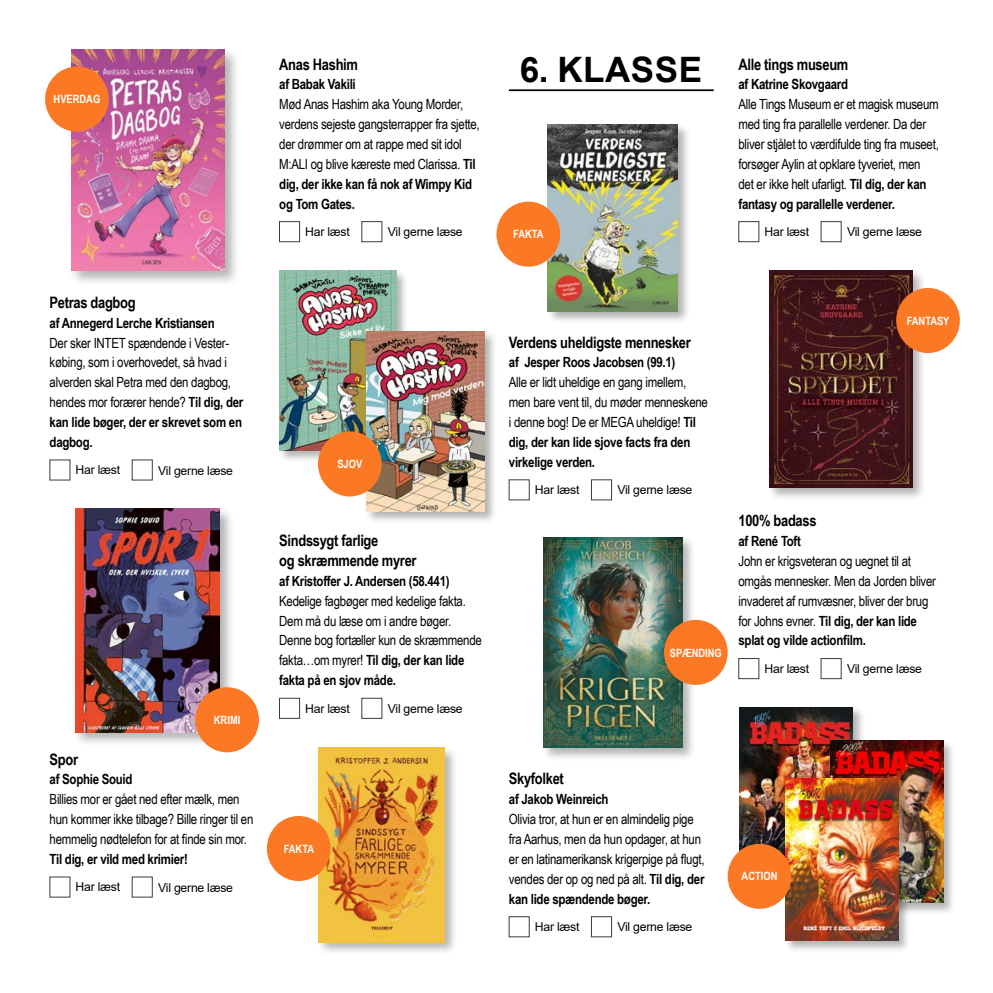
<style>
.page{position:relative;width:993px;height:993px;background:#fff}
.page>*{position:absolute;margin:0;border:0;box-sizing:border-box;transform-origin:0 0}
.id298{font:700 35px "Arial";letter-spacing:.015em;color:#000}
.id289{font:700 15.75px/19.8px "Arial Narrow";letter-spacing:-.02em;color:#000}
.id292{font:14px/19.8px "Arial Narrow";letter-spacing:-.02em;color:#000}
.id291{font:700 14px "Arial Narrow";letter-spacing:-.02em;color:#000}
.t1{font:12.25px "Arial";letter-spacing:-.02em;color:#000}
.t2{font:700 11.38px "Arial Narrow";color:#fff}
.s1{font-weight:700}
</style>
<div class="page">
<div style="left:316px;top:745px;width:142px;height:210px;background:#000;opacity:.3"></div>
<img style="left:318px;top:747px;width:126px;height:194px">
<div style="left:267px;top:815px;width:63px;height:65px;background:#fb7925;border-radius:50%"></div>
<div style="left:546px;top:123px;width:144px;height:200px;background:#000;opacity:.3"></div>
<img style="left:547px;top:125px;width:130px;height:186px">
<div style="left:496px;top:201px;width:64px;height:65px;background:#fb7925;border-radius:50%"></div>
<div style="left:541px;top:535px;width:154px;height:226px;background:#000;opacity:.3"></div>
<img style="left:543px;top:537px;width:139px;height:210px">
<div style="left:663px;top:619px;width:64px;height:65px;background:#fb7925;border-radius:50%"></div>
<div style="left:767px;top:269px;width:159px;height:232px;background:#000;opacity:.3"></div>
<img style="left:769px;top:270px;width:143px;height:217px">
<div style="left:895px;top:288px;width:64px;height:65px;background:#fb7925;border-radius:50%"></div>
<div style="left:738px;top:705px;width:126px;height:176px;background:#000;opacity:.3"></div>
<img style="left:739px;top:707px;width:113px;height:146px">
<div style="left:828px;top:739px;width:127px;height:176px;background:#000;opacity:.3"></div>
<img style="left:829px;top:740px;width:114px;height:162px">
<div style="left:783px;top:777px;width:127px;height:175px;background:#000;opacity:.3"></div>
<img style="left:785px;top:778px;width:113px;height:162px">
<div style="left:727px;top:843px;width:64px;height:65px;background:#fb7925;border-radius:50%"></div>
<div style="left:278px;top:269px;width:130px;height:194px;background:#000;opacity:.3"></div>
<img style="left:279px;top:270px;width:117px;height:180px">
<div style="left:365px;top:330px;width:132px;height:193px;background:#000;opacity:.3"></div>
<img style="left:366px;top:331px;width:119px;height:180px">
<div style="left:69px;top:46px;width:171px;height:241px;background:#000;opacity:.3"></div>
<img style="left:72px;top:49px;width:152px;height:221px">
<div style="left:45px;top:67px;width:64px;height:65px;background:#fb7925;border-radius:50%"></div>
<div style="left:73px;top:506px;width:162px;height:240px;background:#000;opacity:.3"></div>
<img style="left:75px;top:508px;width:145px;height:224px">
<div style="left:195px;top:687px;width:64px;height:65px;background:#fb7925;border-radius:50%"></div>
<div style="left:279px;top:221px;width:21px;height:21px;background:#fff;border:1px solid #3c3c3b"></div>
<div style="left:361px;top:221px;width:21px;height:21px;background:#fff;border:1px solid #3c3c3b"></div>
<div style="left:279px;top:697px;width:21px;height:21px;background:#fff;border:1px solid #3c3c3b"></div>
<hr style="left:508px;top:89px;width:205px;height:2px;background:#000">
<div style="left:508px;top:479px;width:21px;height:21px;background:#fff;border:1px solid #3c3c3b"></div>
<div style="left:591px;top:479px;width:20px;height:21px;background:#fff;border:1px solid #3c3c3b"></div>
<div style="left:591px;top:916px;width:20px;height:20px;background:#fff;border:1px solid #3c3c3b"></div>
<div style="left:738px;top:221px;width:20px;height:21px;background:#fff;border:1px solid #3c3c3b"></div>
<div style="left:820px;top:221px;width:21px;height:21px;background:#fff;border:1px solid #3c3c3b"></div>
<div style="left:738px;top:658px;width:20px;height:20px;background:#fff;border:1px solid #3c3c3b"></div>
<div style="left:318px;top:431px;width:63px;height:65px;background:#fb7925;border-radius:50%"></div>
<p class="t2" style="left:54px;top:91px;width:48px">HVERDAG</p>
<h2 class="id289" style="left:50px;top:291px;width:87px">Petras dagbog</h2>
<h2 class="id291" style="left:50px;top:312px;width:166px">af Annegerd Lerche Kristiansen</h2>
<p class="id292" style="left:50px;top:332px;width:195px">Der sker INTET spændende i Vester&shy;købing, som i overhovedet, så hvad i alverden skal Petra med den dagbog, hendes mor forærer hende? <span class="s1">Til dig, der kan lide bøger, der er skrevet som en dagbog.</span></p>
<p class="t1" style="left:76px;top:461px;width:46px">Har læst</p>
<p class="t1" style="left:158px;top:461px;width:76px">Vil gerne læse</p>
<p class="t2" style="left:214px;top:711px;width:28px">KRIMI</p>
<h2 class="id289" style="left:50px;top:748px;width:30px">Spor</h2>
<h2 class="id291" style="left:50px;top:768px;width:84px">af Sophie Souid</h2>
<p class="id292" style="left:50px;top:788px;width:205px">Billies mor er gået ned efter mælk, men hun kommer ikke tilbage? Bille ringer til en hemmelig nødtelefon for at finde sin mor.<br><span class="s1">Til dig, er vild med krimier!</span></p>
<p class="t1" style="left:76px;top:878px;width:46px">Har læst</p>
<p class="t1" style="left:158px;top:878px;width:76px">Vil gerne læse</p>
<h2 class="id289" style="left:279px;top:53px;width:80px">Anas Hashim</h2>
<h2 class="id291" style="left:279px;top:74px;width:78px">af Babak Vakili</h2>
<p class="id292" style="left:279px;top:94px;width:202px">Mød Anas Hashim aka Young Morder, verdens sejeste gangsterrapper fra sjette, der drømmer om at rappe med sit idol M:ALI og blive kæreste med Clarissa. <span class="s1">Til dig, der ikke kan få nok af Wimpy Kid og Tom Gates.</span></p>
<p class="t1" style="left:305px;top:223px;width:46px">Har læst</p>
<p class="t1" style="left:387px;top:223px;width:76px">Vil gerne læse</p>
<p class="t2" style="left:337px;top:455px;width:26px">SJOV</p>
<h2 class="id289" style="left:279px;top:529px;width:139px">Sindssygt farlige<br>og skræmmende myrer</h2>
<h2 class="id291" style="left:279px;top:570px;width:172px">af Kristoffer J. Andersen (58.441)</h2>
<p class="id292" style="left:279px;top:590px;width:204px">Kedelige fagbøger med kedelige fakta.<br>Dem må du læse om i andre bøger.<br>Denne bog fortæller kun de skræmmende fakta…om myrer! <span class="s1">Til dig, der kan lide fakta på en sjov måde.</span></p>
<p class="t1" style="left:305px;top:699px;width:46px">Har læst</p>
<p class="t1" style="left:387px;top:700px;width:76px">Vil gerne læse</p>
<p class="t2" style="left:283px;top:839px;width:32px">FAKTA</p>
<h1 class="id298" style="left:519px;top:45px;width:184px">6. KLASSE</h1>
<p class="t2" style="left:513px;top:225px;width:32px">FAKTA</p>
<h2 class="id289" style="left:738px;top:53px;width:111px">Alle tings museum</h2>
<h2 class="id291" style="left:738px;top:74px;width:111px">af Katrine Skovgaard</h2>
<p class="id292" style="left:738px;top:94px;width:202px">Alle Tings Museum er et magisk museum med ting fra parallelle verdener. Da der bliver stjålet to værdifulde ting fra museet, forsøger Aylin at opklare tyveriet, men det er ikke helt ufarligt. <span class="s1">Til dig, der kan fantasy og parallelle verdener.</span></p>
<p class="t1" style="left:764px;top:223px;width:46px">Har læst</p>
<p class="t1" style="left:846px;top:223px;width:76px">Vil gerne læse</p>
<h2 class="id289" style="left:508px;top:331px;width:183px">Verdens uheldigste mennesker</h2>
<h2 class="id291" style="left:508px;top:352px;width:168px">af Jesper Roos Jacobsen (99.1)</h2>
<p class="id292" style="left:508px;top:372px;width:200px">Alle er lidt uheldige en gang imellem, men bare vent til, du møder menneskene i denne bog! De er MEGA uheldige! <span class="s1">Til dig, der kan lide sjove facts fra den virkelige verden.</span></p>
<p class="t1" style="left:534px;top:481px;width:46px">Har læst</p>
<p class="t1" style="left:617px;top:481px;width:76px">Vil gerne læse</p>
<p class="t2" style="left:669px;top:643px;width:53px">SPÆNDING</p>
<p class="t2" style="left:906px;top:312px;width:44px">FANTASY</p>
<h2 class="id289" style="left:738px;top:510px;width:79px">100% badass</h2>
<h2 class="id291" style="left:738px;top:530px;width:64px">af René Toft</h2>
<p class="id292" style="left:738px;top:550px;width:199px">John er krigsveteran og uegnet til at omgås mennesker. Men da Jorden bliver invaderet af rumvæsner, bliver der brug for Johns evner. <span class="s1">Til dig, der kan lide splat og vilde actionfilm.</span></p>
<p class="t1" style="left:764px;top:659px;width:46px">Har læst</p>
<p class="t1" style="left:846px;top:660px;width:76px">Vil gerne læse</p>
<h2 class="id289" style="left:508px;top:768px;width:56px">Skyfolket</h2>
<h2 class="id291" style="left:508px;top:788px;width:101px">af Jakob Weinreich</h2>
<p class="id292" style="left:508px;top:808px;width:197px">Olivia tror, at hun er en almindelig pige fra Aarhus, men da hun opdager, at hun er en latinamerikansk krigerpige på flugt, vendes der op og ned på alt. <span class="s1">Til dig, der kan lide spændende bøger.</span></p>
<p class="t1" style="left:534px;top:917px;width:46px">Har læst</p>
<p class="t1" style="left:617px;top:918px;width:76px">Vil gerne læse</p>
<p class="t2" style="left:741px;top:867px;width:37px">ACTION</p>
</div>
